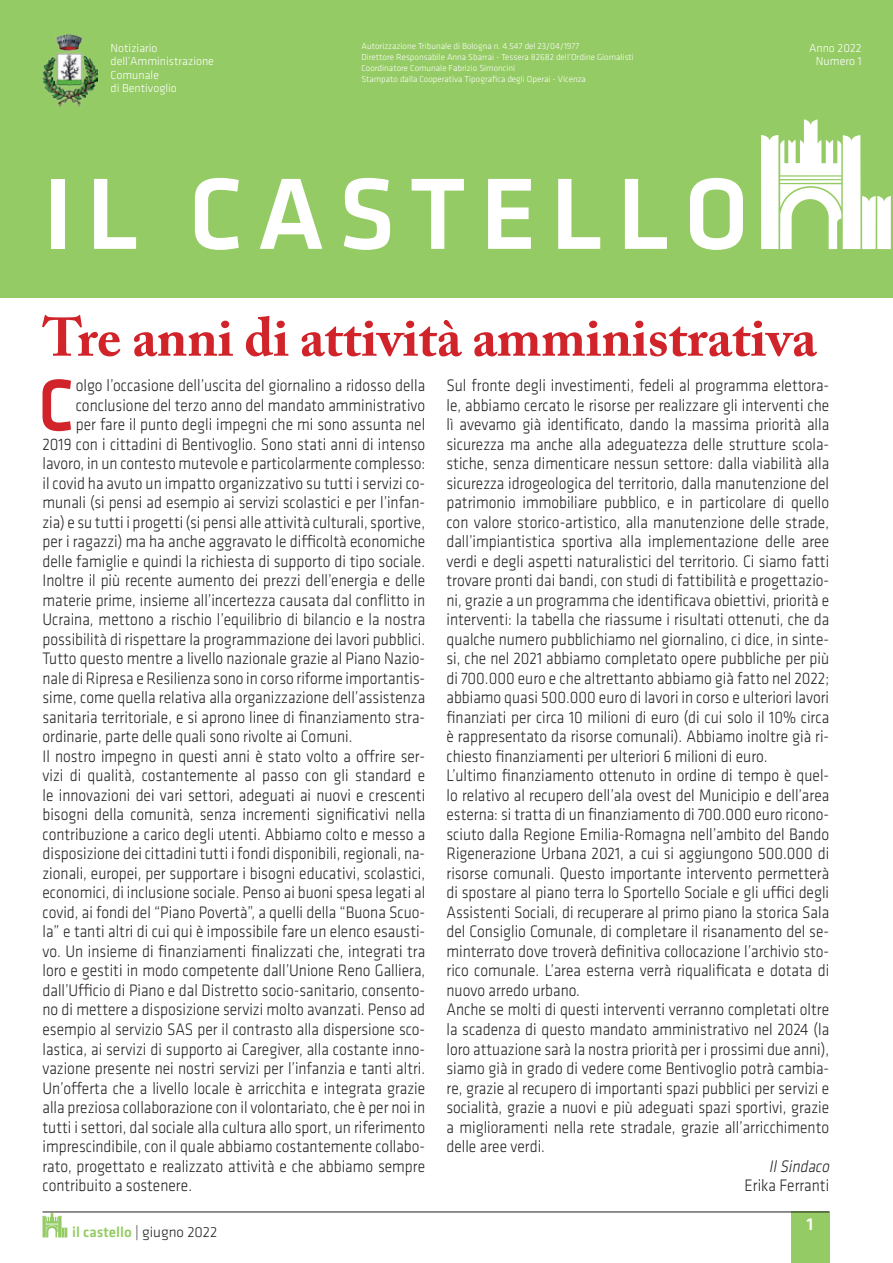
<style>
.page{position:relative;width:893px;height:1263px;background:#fff}
.page>*{position:absolute;margin:0;border:0;box-sizing:border-box;transform-origin:0 0}
.t1{font:500 105px "Klavika";letter-spacing:.13em;color:#fff}
.t2{font:500 75.75px "Klavika";color:#d1232a;scale:.9 1}
.t3{font:700 54px "Adobe Caslon Pro";color:#d1232a}
.t4{font:500 18px "Klavika";color:#fff}
.t5{font:300 17.25px/19.5px "Klavika";color:#231f20;text-align:justify;scale:.9 1}
.t6{font:italic 300 17.25px "Klavika";color:#231f20;scale:.9 1}
.t7{font:300 15px "Klavika";color:#231f20}
.t8{font:300 12px "Klavika";color:#fff}
.t9{font:300 9px "Klavika";color:#fff}
.s1{font-weight:500;color:#95cb64}
</style>
<div class="page">
<svg style="left:43px;top:1213px;width:24px;height:24px"></svg>
<div style="left:791px;top:1212px;width:38px;height:51px;background:#95cb64"></div>
<hr style="left:43px;top:1211px;width:786px;height:1px;background:#231f20">
<div style="left:0;top:0;width:893px;height:298px;background:#95cb64"></div>
<img style="left:43px;top:34px;width:55px;height:72px">
<svg style="left:761px;top:119px;width:130px;height:130px"></svg>
<p class="t8" style="left:111px;top:41px;width:49px">Notiziario</p>
<p class="t8" style="left:111px;top:55px;width:105px">dell’Amministrazione</p>
<p class="t8" style="left:111px;top:68px;width:50px">Comunale</p>
<p class="t8" style="left:111px;top:82px;width:68px">di Bentivoglio</p>
<p class="t9" style="left:361px;top:41px;width:219px">Autorizzazione Tribunale di Bologna n. 4.547 del 23/04/1977</p>
<p class="t9" style="left:361px;top:52px;width:274px">Direttore Responsabile Anna Sbarrai - Tessera 82682 dell’Ordine Giornalisti</p>
<p class="t9" style="left:361px;top:63px;width:155px">Coordinatore Comunale Fabrizio Simoncini</p>
<p class="t9" style="left:361px;top:74px;width:226px">Stampato dalla Cooperativa Tipografica degli Operai - Vicenza</p>
<p class="t1" style="left:43px;top:157px;width:708px">IL CASTELLO</p>
<p class="t8" style="left:809px;top:41px;width:54px">Anno 2022</p>
<p class="t8" style="left:816px;top:55px;width:47px">Numero 1</p>
<p class="t3" style="left:43px;top:305px;width:775px">Tre anni di attività amministrativa</p>
<p class="t5" style="left:446px;top:376px;width:427px">Sul fronte degli investimenti, fedeli al programma elettora&shy;le, abbiamo cercato le risorse per realizzare gli interventi che lì avevamo già identificato, dando la massima priorità alla sicurezza ma anche alla adeguatezza delle strutture scola&shy;stiche, senza dimenticare nessun settore: dalla viabilità alla sicurezza idrogeologica del territorio, dalla manutenzione del patrimonio immobiliare pubblico, e in particolare di quello con valore storico-artistico, alla manutenzione delle strade, dall’impiantistica sportiva alla implementazione delle aree verdi e degli aspetti naturalistici del territorio. Ci siamo fatti trovare pronti dai bandi, con studi di fattibilità e progettazio&shy;ni, grazie a un programma che identificava obiettivi, priorità e interventi: la tabella che riassume i risultati ottenuti, che da qualche numero pubblichiamo nel giornalino, ci dice, in sinte&shy;si, che nel 2021 abbiamo completato opere pubbliche per più di 700.000 euro e che altrettanto abbiamo già fatto nel 2022; abbiamo quasi 500.000 euro di lavori in corso e ulteriori lavori finanziati per circa 10 milioni di euro (di cui solo il 10% circa è rappresentato da risorse comunali). Abbiamo inoltre già ri&shy;chiesto finanziamenti per ulteriori 6 milioni di euro.</p>
<p class="t5" style="left:446px;top:766px;width:427px">L’ultimo finanziamento ottenuto in ordine di tempo è quel&shy;lo relativo al recupero dell’ala ovest del Municipio e dell’area esterna: si tratta di un finanziamento di 700.000 euro ricono&shy;sciuto dalla Regione Emilia-Romagna nell’ambito del Bando Rigenerazione Urbana 2021, a cui si aggiungono 500.000 di risorse comunali. Questo importante intervento permetterà di spostare al piano terra lo Sportello Sociale e gli uffici degli Assistenti Sociali, di recuperare al primo piano la storica Sala del Consiglio Comunale, di completare il risanamento del se&shy;minterrato dove troverà definitiva collocazione l’archivio sto&shy;rico comunale. L’area esterna verrà riqualificata e dotata di nuovo arredo urbano.</p>
<p class="t5" style="left:446px;top:1000px;width:427px">Anche se molti di questi interventi verranno completati oltre la scadenza di questo mandato amministrativo nel 2024 (la loro attuazione sarà la nostra priorità per i prossimi due anni), siamo già in grado di vedere come Bentivoglio potrà cambia&shy;re, grazie al recupero di importanti spazi pubblici per servizi e socialità, grazie a nuovi e più adeguati spazi sportivi, grazie a miglioramenti nella rete stradale, grazie all’arricchimento delle aree verdi.</p>
<p class="t6" style="left:769px;top:1156px;width:72px">IlSindaco</p>
<p class="t5" style="left:744px;top:1176px;width:96px">Erika Ferranti</p>
<p class="t2" style="left:38px;top:364px;width:41px">C</p>
<p class="t5" style="left:43px;top:376px;width:427px;text-align:right">olgo l’occasione dell’uscita del giornalino a ridosso della conclusione del terzo anno del mandato amministrativo<br>per fare il punto degli impegni che mi sono assunta nel 2019 con i cittadini di Bentivoglio. Sono stati anni di intenso lavoro, in un contesto mutevole e particolarmente complesso: il covid ha avuto un impatto organizzativo su tutti i servizi co&shy;munali (si pensi ad esempio ai servizi scolastici e per l’infan&shy;zia) e su tutti i progetti (si pensi alle attività culturali, sportive, per i ragazzi) ma ha anche aggravato le difficoltà economiche delle famiglie e quindi la richiesta di supporto di tipo sociale.<br>Inoltre il più recente aumento dei prezzi dell’energia e delle materie prime, insieme all’incertezza causata dal conflitto in Ucraina, mettono a rischio l’equilibrio di bilancio e la nostra possibilità di rispettare la programmazione dei lavori pubblici.</p>
<p class="t5" style="left:43px;top:649px;width:427px">Tutto questo mentre a livello nazionale grazie al Piano Nazio&shy;nale di Ripresa e Resilienza sono in corso riforme importantis&shy;sime, come quella relativa alla organizzazione dell’assistenza sanitaria territoriale, e si aprono linee di finanziamento stra&shy;ordinarie, parte delle quali sono rivolte ai Comuni.</p>
<p class="t5" style="left:43px;top:747px;width:427px">Il nostro impegno in questi anni è stato volto a offrire ser&shy;vizi di qualità, costantemente al passo con gli standard e le innovazioni dei vari settori, adeguati ai nuovi e crescenti bisogni della comunità, senza incrementi significativi nella contribuzione a carico degli utenti. Abbiamo colto e messo a disposizione dei cittadini tutti i fondi disponibili, regionali, na&shy;zionali, europei, per supportare i bisogni educativi, scolastici, economici, di inclusione sociale. Penso ai buoni spesa legati al covid, ai fondi del “Piano Povertà”, a quelli della “Buona Scuo&shy;la” e tanti altri di cui qui è impossibile fare un elenco esausti&shy;vo. Un insieme di finanziamenti finalizzati che, integrati tra loro e gestiti in modo competente dall’Unione Reno Galliera, dall’Ufficio di Piano e dal Distretto socio-sanitario, consento&shy;no di mettere a disposizione servizi molto avanzati. Penso ad esempio al servizio SAS per il contrasto alla dispersione sco&shy;lastica, ai servizi di supporto ai Caregiver, alla costante inno&shy;vazione presente nei nostri servizi per l’infanzia e tanti altri.<br>Un’offerta che a livello locale è arricchita e integrata grazie alla preziosa collaborazione con il volontariato, che è per noi in tutti i settori, dal sociale alla cultura allo sport, un riferimento imprescindibile, con il quale abbiamo costantemente collabo&shy;rato, progettato e realizzato attività e che abbiamo sempre contribuito a sostenere.</p>
<p class="t7" style="left:72px;top:1224px;width:147px"><span class="s1">il castello</span> | giugno 2022</p>
<p class="t4" style="left:807px;top:1214px;width:8px">1</p>
</div>
